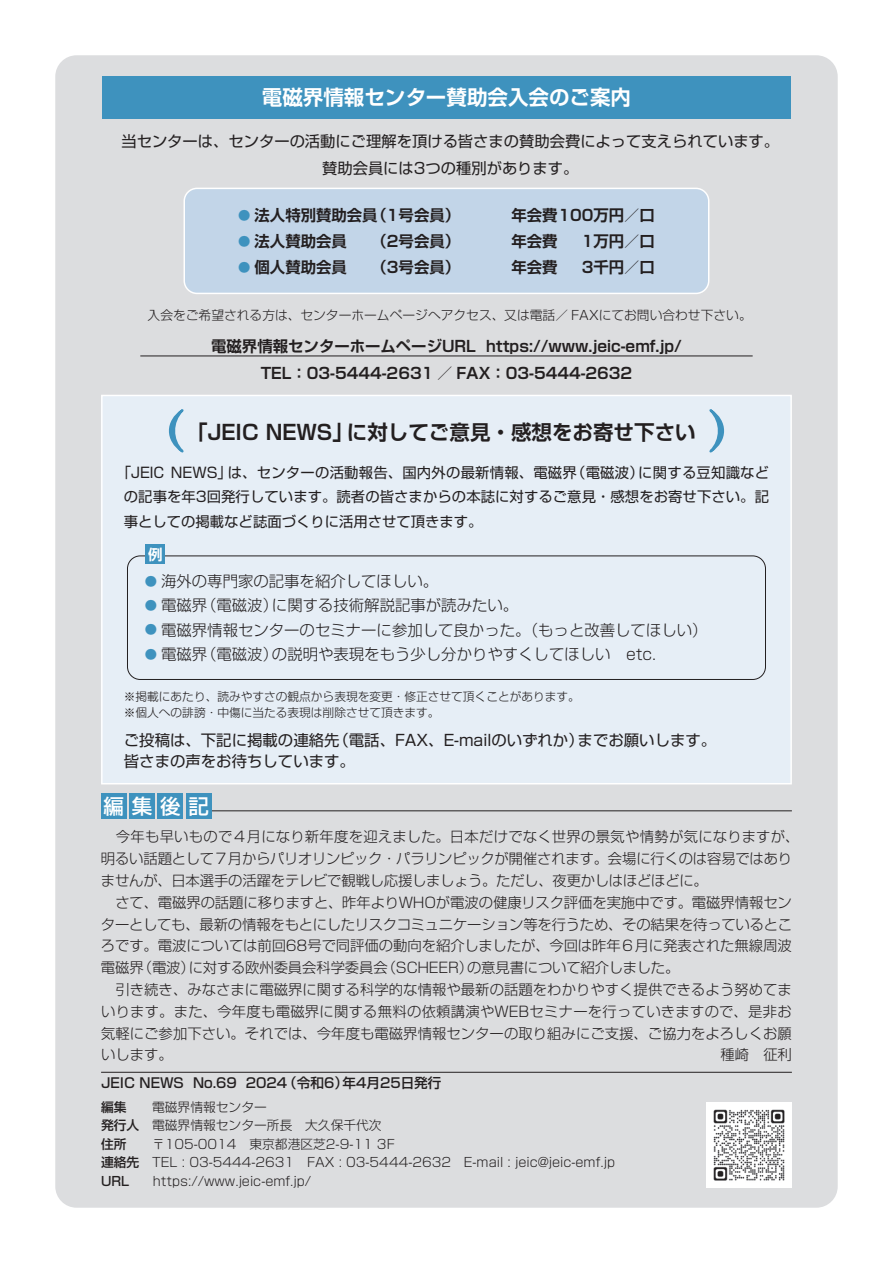
<style>
.page{position:relative;width:893px;height:1263px;background:#fff}
.page>*{position:absolute;margin:0;border:0;box-sizing:border-box;transform-origin:0 0}
.t1{font:700 20.55px "Shin Go Pro De";color:#231f20}
.t2{font:700 20.55px "Shin Go Pro De";color:#fff}
.t3{font:500 20.55px "Shin Go Pro";color:#fff}
.t4{font:700 15.45px/27px "Shin Go Pro De";color:#231f20}
.t5{font:300 15.45px "Shin Go Pro";color:#231f20}
.t6{font:15.45px/21.3px "Shin Go Pro";color:#231f20}
.t7{font:15.3px/27.6px "Shin Go Pro";color:#231f20;text-align:center}
.t8{font:700 14.55px "Shin Go Pro De";color:#fff}
.t9{font:300 14.4px/21.8px "Shin Go Pro";letter-spacing:-.005em;color:#231f20}
.t10{font:14.4px/24.5px "Shin Go Pro";color:#231f20;text-align:justify}
.t11{font:500 13.65px "Shin Go Pro";color:#231f20}
.t12{font:300 12.75px/18.6px "Shin Go Pro";color:#231f20}
.t13{font:300 11.7px/15.9px "Shin Go Pro";color:#231f20}
.s1{font-size:12.3px;color:#3e92be}
.s2{font-family:"Shin Go Pro De";font-weight:700;font-size:12.3px;color:#3e92be}
.s3{font-weight:500}
</style>
<div class="page">
<div style="left:55px;top:55px;width:783px;height:1153px;background:#dcdddf;border-radius:21px"></div>
<div style="left:102px;top:76px;width:689px;height:43px;background:#3e92be"></div>
<hr style="left:140px;top:356px;width:613px;height:1px;background:#231f20">
<div style="left:184px;top:188px;width:525px;height:105px;background:#c2d5e8;border-radius:13px"></div>
<div style="left:183px;top:188px;width:526px;height:106px;border:1px solid #fff;border-radius:13px"></div>
<div style="left:102px;top:395px;width:689px;height:389px;background:#e6eef6"></div>
<svg style="left:168px;top:409px;width:16px;height:44px"></svg>
<svg style="left:709px;top:409px;width:16px;height:44px"></svg>
<div style="left:127px;top:556px;width:639px;height:124px;border:1px solid #231f20;border-radius:13px"></div>
<hr style="left:190px;top:810px;width:602px;height:1px;background:#231f20">
<div style="left:101px;top:794px;width:26px;height:25px;background:#3e92be"></div>
<div style="left:158px;top:794px;width:25px;height:25px;background:#3e92be"></div>
<div style="left:129px;top:794px;width:26px;height:25px;background:#3e92be"></div>
<div style="left:186px;top:794px;width:25px;height:25px;background:#3e92be"></div>
<hr style="left:101px;top:1072px;width:691px;height:1px;background:#231f20">
<div style="left:146px;top:545px;width:19px;height:19px;background:#3e92be"></div>
<img style="left:707px;top:1102px;width:85px;height:85px">
<h1 class="t2" style="left:262px;top:81px;width:371px">電磁界情報センター賛助会入会のご案内</h1>
<p class="t7" style="left:121px;top:125px;width:659px">当センターは、センターの活動にご理解を頂ける皆さまの賛助会費によって支えられています。賛助会員には3つの種別があります。</p>
<p class="t4" style="left:238px;top:200px;width:224px"><span class="s1">●</span> 法人特別賛助会員（1号会員）</p>
<p class="t4" style="left:511px;top:200px;width:145px">年会費100万円／口</p>
<p class="t4" style="left:238px;top:226px;width:110px"><span class="s1">●</span> 法人賛助会員</p>
<p class="t4" style="left:372px;top:226px;width:90px">（2号会員）</p>
<p class="t4" style="left:511px;top:226px;width:48px">年会費</p>
<p class="t4" style="left:582px;top:226px;width:75px">1万円／口</p>
<p class="t4" style="left:238px;top:252px;width:110px"><span class="s1">●</span> 個人賛助会員</p>
<p class="t4" style="left:372px;top:252px;width:90px">（3号会員）</p>
<p class="t4" style="left:511px;top:252px;width:48px">年会費</p>
<p class="t4" style="left:582px;top:252px;width:75px">3千円／口</p>
<p class="t12" style="left:148px;top:304px;width:606px">入会をご希望される方は、センターホームページへアクセス、又は電話／ FAXにてお問い合わせ下さい。</p>
<p class="t4" style="left:261px;top:331px;width:423px;text-indent:-49px">電磁界情報センターホームページURL https://www.jeic-emf.jp/<br>TEL：03-5444-2631 ／ FAX：03-5444-2632　</p>
<h1 class="t1" style="left:187px;top:415px;width:510px">「JEIC NEWS」に対してご意見・感想をお寄せ下さい</h1>
<p class="t10" style="left:124px;top:458px;width:647px;text-indent:-7px">「JEIC NEWS」は、センターの活動報告、国内外の最新情報、電磁界（電磁波）に関する豆知識などの記事を年3回発行しています。読者の皆さまからの本誌に対するご意見・感想をお寄せ下さい。記事としての掲載など誌面づくりに活用させて頂きます。</p>
<p class="t8" style="left:148px;top:542px;width:16px">例</p>
<p class="t5" style="left:145px;top:568px;width:295px"><span class="s2">●</span> 海外の専門家の記事を紹介してほしい。</p>
<p class="t5" style="left:145px;top:592px;width:375px"><span class="s2">●</span> 電磁界（電磁波）に関する技術解説記事が読みたい。</p>
<p class="t5" style="left:145px;top:617px;width:564px"><span class="s2">●</span> 電磁界情報センターのセミナーに参加して良かった。（もっと改善してほしい）</p>
<p class="t5" style="left:145px;top:641px;width:513px"><span class="s2">●</span> 電磁界（電磁波）の説明や表現をもう少し分かりやすくしてほしい　etc.</p>
<p class="t13" style="left:124px;top:687px;width:458px">※掲載にあたり、読みやすさの観点から表現を変更・修正させて頂くことがあります。※個人への誹謗・中傷に当たる表現は削除させて頂きます。</p>
<p class="t6" style="left:124px;top:727px;width:594px">ご投稿は、下記に掲載の連絡先（電話、FAX、E-mailのいずれか）までお願いします。皆さまの声をお待ちしています。</p>
<h1 class="t3" style="left:104px;top:789px;width:107px">編集後記</h1>
<p class="t9" style="left:101px;top:824px;width:700px">　今年も早いもので４月になり新年度を迎えました。日本だけでなく世界の景気や情勢が気になりますが、明るい話題として７月からパリオリンピック・パラリンピックが開催されます。会場に行くのは容易ではありませんが、日本選手の活躍をテレビで観戦し応援しましょう。ただし、夜更かしはほどほどに。<br>　さて、電磁界の話題に移りますと、昨年よりWHOが電波の健康リスク評価を実施中です。電磁界情報センターとしても、最新の情報をもとにしたリスクコミュニケーション等を行うため、その結果を待っているところです。電波については前回68号で同評価の動向を紹介しましたが、今回は昨年６月に発表された無線周波電磁界（電波）に対する欧州委員会科学委員会（SCHEER）の意見書について紹介しました。<br>　引き続き、みなさまに電磁界に関する科学的な情報や最新の話題をわかりやすく提供できるよう努めてまいります。また、今年度も電磁界に関する無料の依頼講演やWEBセミナーを行っていきますので、是非お気軽にご参加下さい。それでは、今年度も電磁界情報センターの取り組みにご支援、ご協力をよろしくお願いします。</p>
<p class="t9" style="left:721px;top:1042px;width:73px">種崎　征利</p>
<p class="t11" style="left:101px;top:1071px;width:342px">JEIC NEWS No.69 2024（令和6）年4月25日発行</p>
<p class="t12" style="left:101px;top:1096px;width:515px"><span class="s3">編集　　</span>電磁界情報センター<br><span class="s3">発行人　</span>電磁界情報センター所長　大久保千代次<br><span class="s3">住所　　</span>〒105-0014　東京都港区芝2-9-11 3F<br><span class="s3">連絡先　</span>TEL : 03-5444-2631　FAX : 03-5444-2632　E-mail : jeic@jeic-emf.jp <span class="s3">URL　　</span>https://www.jeic-emf.jp/</p>
</div>
